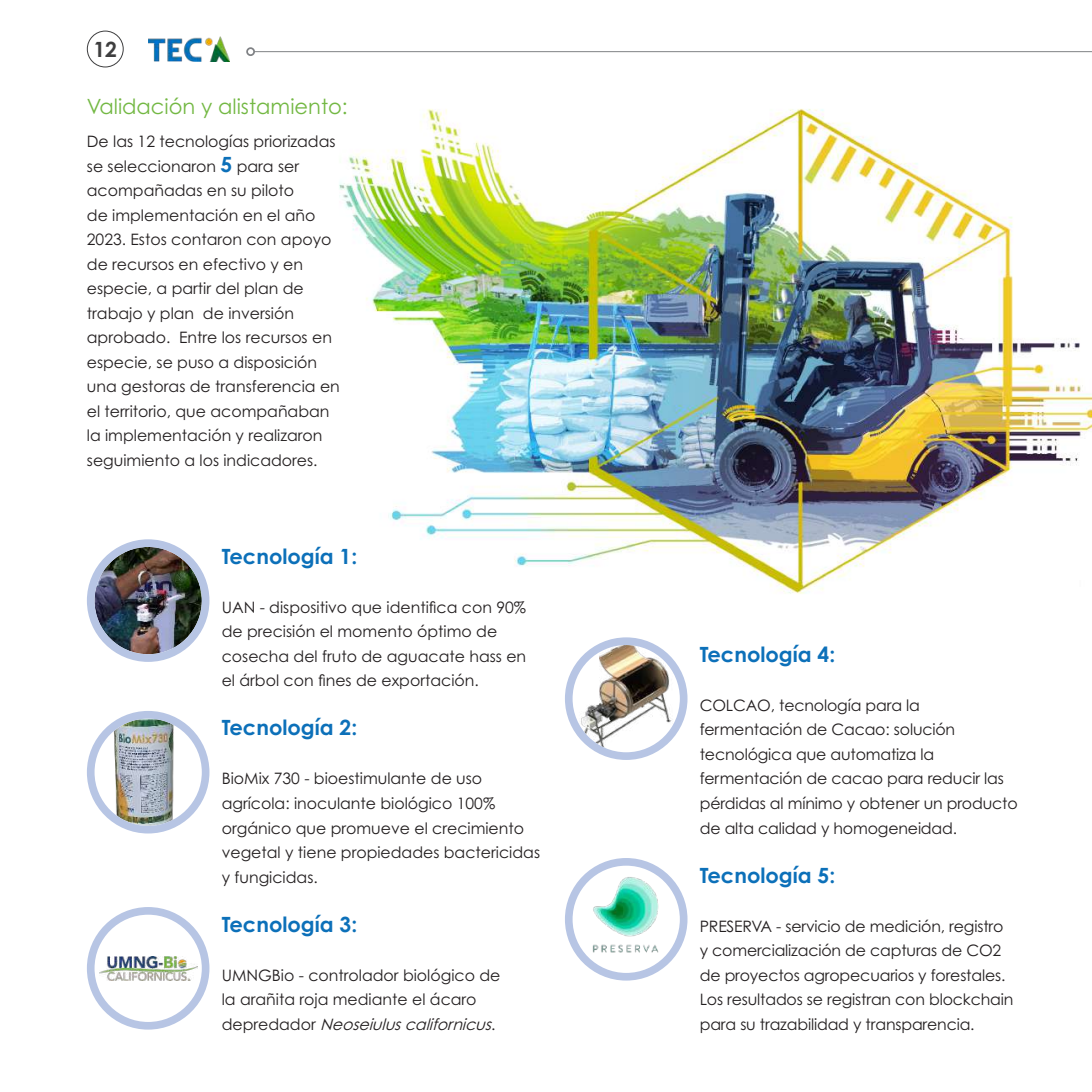
<style>
.page{position:relative;width:1092px;height:1092px;background:#fff}
.page>*{position:absolute;margin:0;border:0;box-sizing:border-box;transform-origin:0 0}
.t1{font:700 21px "Century Gothic Pro";color:#0c70b9}
.t2{font:21px "Century Gothic Pro";color:#73b843}
.t3{font:700 21px "Century Gothic Pro";color:#3e3e3f}
.t4{font:15.75px/24.5px "Century Gothic Pro";color:#231f20}
.s1{font-weight:700;font-size:21px;color:#0c70b9}
.s2{font-style:italic}
</style>
<div class="page">
<img style="left:223px;top:52px;width:868px;height:603px">
<hr style="left:254px;top:51px;width:837px;height:1px;background:#808285">
<div style="left:246px;top:47px;width:9px;height:9px;border:2px solid #808285;border-radius:50%"></div>
<svg style="left:568px;top:861px;width:115px;height:115px"></svg>
<img style="left:589px;top:876px;width:73px;height:77px">
<div style="left:565px;top:857px;width:122px;height:123px;border:8px solid #b7c5e4;border-radius:50%"></div>
<svg style="left:568px;top:641px;width:115px;height:115px"></svg>
<img style="left:572px;top:645px;width:107px;height:107px;border-radius:54px">
<div style="left:565px;top:637px;width:122px;height:122px;border:8px solid #b7c5e4;border-radius:50%"></div>
<div style="left:91px;top:543px;width:115px;height:115px;background:#b7c5e4;border-radius:50%"></div>
<img style="left:94px;top:547px;width:108px;height:107px;border-radius:54px">
<div style="left:87px;top:539px;width:122px;height:122px;border:8px solid #b7c5e4;border-radius:50%"></div>
<svg style="left:91px;top:714px;width:115px;height:115px"></svg>
<img style="left:94px;top:718px;width:108px;height:107px;border-radius:54px">
<div style="left:87px;top:710px;width:122px;height:123px;border:8px solid #b7c5e4;border-radius:50%"></div>
<img style="left:99px;top:956px;width:98px;height:24px">
<div style="left:87px;top:906px;width:122px;height:123px;border:8px solid #b7c5e4;border-radius:50%"></div>
<div style="left:87px;top:31px;width:37px;height:36px;border:1px solid #3e3e3f;border-radius:50%"></div>
<img style="left:148px;top:37px;width:82px;height:24px">
<h1 class="t3" style="left:93px;top:36px;width:25px">12</h1>
<h1 class="t2" style="left:87px;top:94px;width:262px">Validación y alistamiento:</h1>
<p class="t4" style="left:87px;top:129px;width:254px">De las 12 tecnologías priorizadas se seleccionaron <span class="s1">5</span> para ser acompañadas en su piloto<br>de implementación en el año<br>2023. Estos contaron con apoyo de recursos en efectivo y en especie, a partir del plan de trabajo y plan de inversión aprobado. Entre los recursos en especie, se puso a disposición una gestoras de transferencia en el territorio, que acompañaban la implementación y realizaron seguimiento a los indicadores.</p>
<h1 class="t1" style="left:222px;top:543px;width:137px">Tecnología 1:</h1>
<p class="t4" style="left:222px;top:594px;width:306px">UAN - dispositivo que identifica con 90% de precisión el momento óptimo de cosecha del fruto de aguacate hass en el árbol con fines de exportación.</p>
<h1 class="t1" style="left:222px;top:714px;width:137px">Tecnología 2:</h1>
<p class="t4" style="left:222px;top:766px;width:320px">BioMix 730 - bioestimulante de uso agrícola: inoculante biológico 100% orgánico que promueve el crecimiento vegetal y tiene propiedades bactericidas y fungicidas.</p>
<h1 class="t1" style="left:222px;top:910px;width:137px">Tecnología 3:</h1>
<p class="t4" style="left:222px;top:962px;width:280px">UMNGBio - controlador biológico de la arañita roja mediante el ácaro<br>d e p r e d a d o r <span class="s2">Neoseiuluscalifornicus</span>.</p>
<h1 class="t1" style="left:699px;top:641px;width:137px">Tecnología 4:</h1>
<p class="t4" style="left:699px;top:692px;width:319px">COLCAO, tecnología para la fermentación de Cacao: solución tecnológica que automatiza la fermentación de cacao para reducir las pérdidas al mínimo y obtener un producto de alta calidad y homogeneidad.</p>
<h1 class="t1" style="left:699px;top:861px;width:137px">Tecnología 5:</h1>
<p class="t4" style="left:699px;top:913px;width:315px">PRESERVA - servicio de medición, registro y comercialización de capturas de CO2 de proyectos agropecuarios y forestales.<br>Los resultados se registran con blockchain para su trazabilidad y transparencia.</p>
</div>
